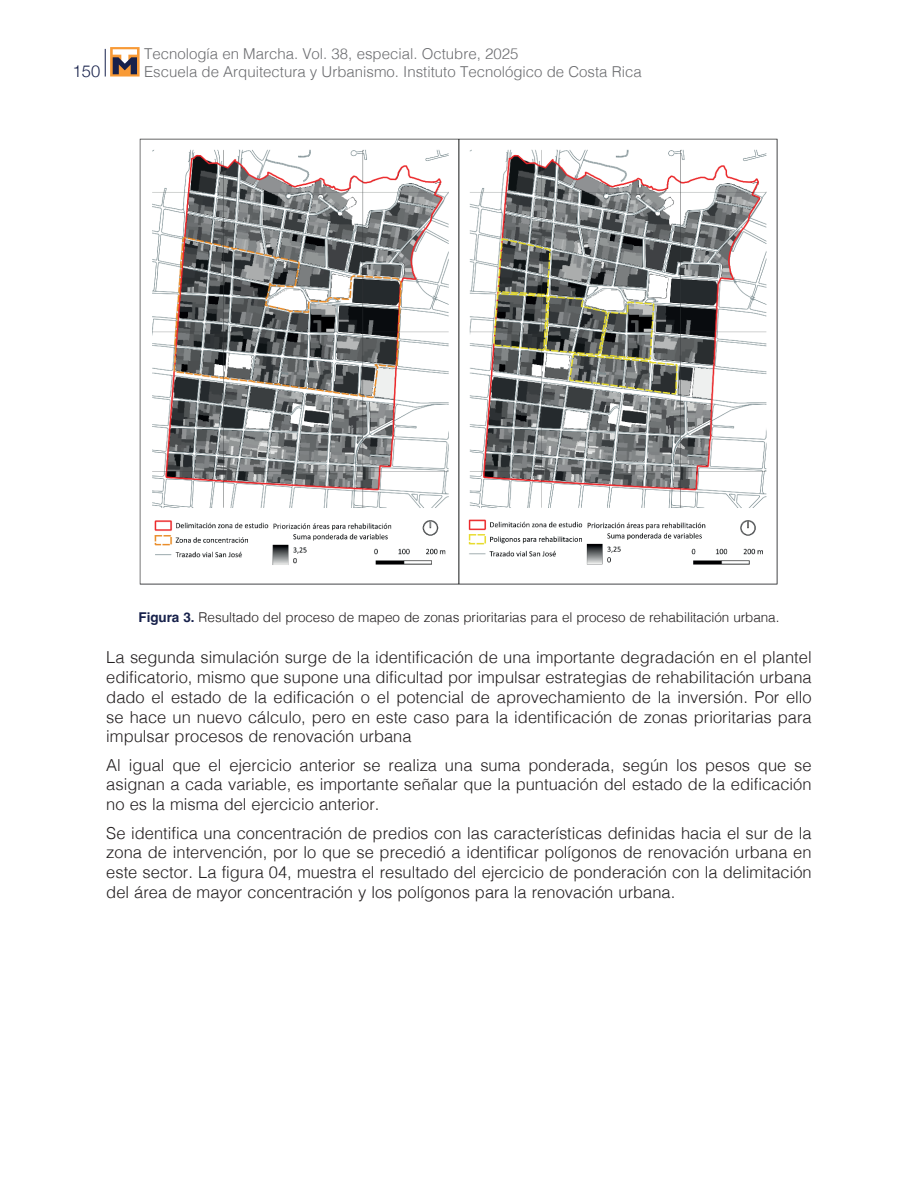
<style>
.page{position:relative;width:918px;height:1188px;background:#fff}
.page>*{position:absolute;margin:0;border:0;box-sizing:border-box;transform-origin:0 0}
.t1{font:300 16.5px/19.8px "Helvetica";color:#231f20;text-align:justify}
.t2{font:300 16.5px "Helvetica Neue";color:#17214b}
.t3{font:300 15px "Helvetica";color:#6c6d70}
.t4{font:300 13.5px "Helvetica";letter-spacing:-.005em;color:#231f20}
.s1{font-weight:700;color:#17214b}
</style>
<div class="page">
<svg style="left:105px;top:49px;width:1px;height:28px"></svg>
<svg style="left:110px;top:47px;width:30px;height:30px"></svg>
<svg style="left:113px;top:49px;width:24px;height:25px"></svg>
<img style="left:139px;top:138px;width:639px;height:447px">
<p class="t3" style="left:144px;top:40px;width:376px">Tecnología en Marcha. Vol. 38, especial. Octubre, 2025</p>
<p class="t2" style="left:73px;top:57px;width:29px">150</p>
<p class="t3" style="left:144px;top:58px;width:499px">Escuela de Arquitectura y Urbanismo. Instituto Tecnológico de Costa Rica</p>
<p class="t4" style="left:139px;top:606px;width:642px"><span class="s1">Figura 3.</span> Resultado del proceso de mapeo de zonas prioritarias para el proceso de rehabilitación urbana.</p>
<p class="t1" style="left:106px;top:646px;width:707px">La segunda simulación surge de la identificación de una importante degradación en el plantel edificatorio, mismo que supone una dificultad por impulsar estrategias de rehabilitación urbana dado el estado de la edificación o el potencial de aprovechamiento de la inversión. Por ello se hace un nuevo cálculo, pero en este caso para la identificación de zonas prioritarias para impulsar procesos de renovación urbana</p>
<p class="t1" style="left:106px;top:754px;width:707px">Al igual que el ejercicio anterior se realiza una suma ponderada, según los pesos que se asignan a cada variable, es importante señalar que la puntuación del estado de la edificación no es la misma del ejercicio anterior.</p>
<p class="t1" style="left:106px;top:822px;width:707px">Se identifica una concentración de predios con las características definidas hacia el sur de la zona de intervención, por lo que se precedió a identificar polígonos de renovación urbana en este sector. La figura 04, muestra el resultado del ejercicio de ponderación con la delimitación del área de mayor concentración y los polígonos para la renovación urbana.</p>
</div>
